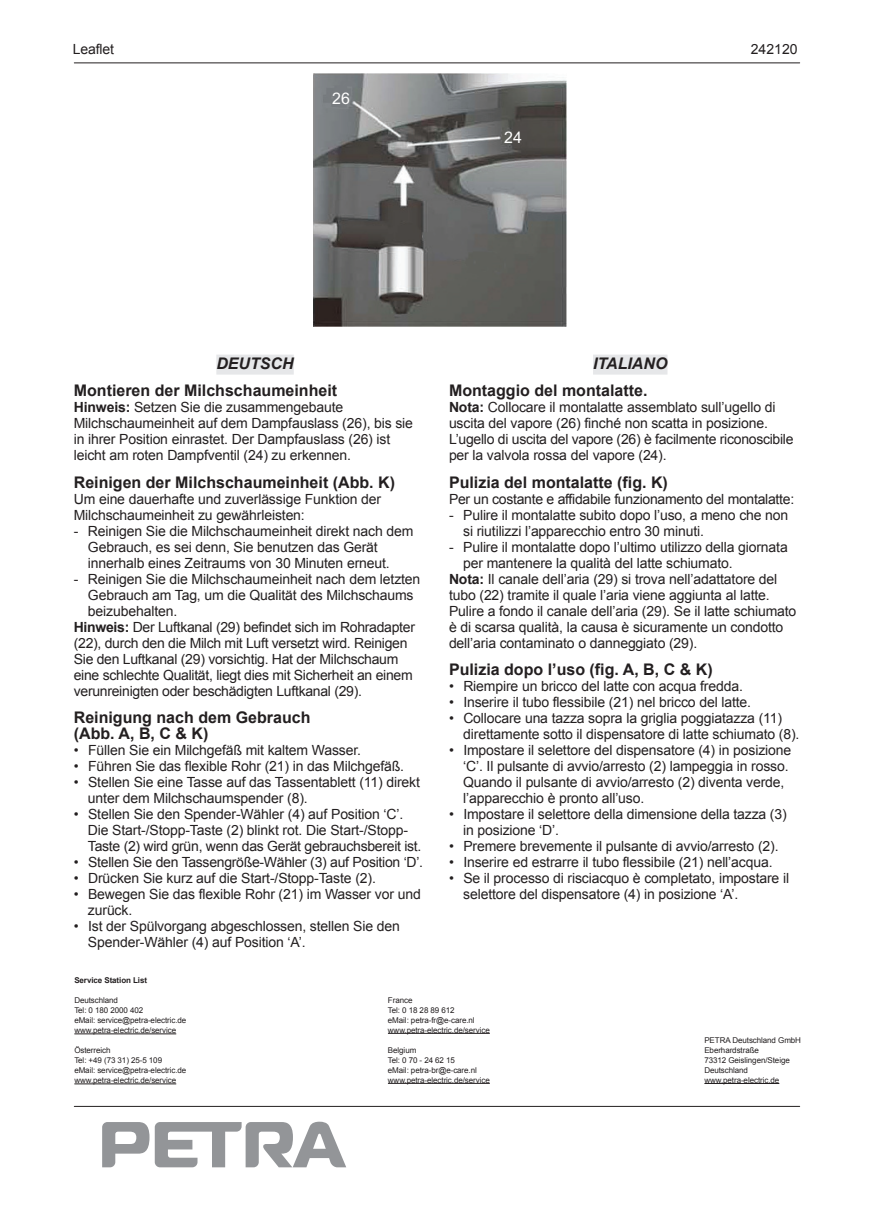
<style>
.page{position:relative;width:874px;height:1225px;background:#fff}
.page>*{position:absolute;margin:0;border:0;box-sizing:border-box;transform-origin:0 0}
.t1{font:700 16px/16px "Arial";color:#231f20}
.t2{font:italic 700 16px "Arial";color:#231f20}
.t3{font:16px "Arial";color:#fff}
.t4{font:14px/16px "Arial";letter-spacing:-.01em;color:#231f20}
.t5{font:8px/10px "Arial";letter-spacing:-.01em;color:#231f20}
.t6{font:700 8px "Arial";letter-spacing:-.01em;color:#231f20}
.s1{font-weight:700}
</style>
<div class="page">
<hr style="left:74px;top:1106px;width:725px;height:1px;background:#231f20">
<hr style="left:74px;top:62px;width:725px;height:1px;background:#231f20">
<svg style="left:155px;top:1121px;width:191px;height:46px"></svg>
<svg style="left:102px;top:1122px;width:47px;height:45px"></svg>
<div style="left:216px;top:354px;width:77px;height:20px;background:#e6e7e9"></div>
<div style="left:592px;top:354px;width:75px;height:20px;background:#e6e7e9"></div>
<img style="left:313px;top:73px;width:252px;height:254px">
<hr style="left:74px;top:1033px;width:102px;height:1px;background:#231f20">
<hr style="left:74px;top:1083px;width:102px;height:1px;background:#231f20">
<hr style="left:388px;top:1033px;width:101px;height:1px;background:#231f20">
<hr style="left:388px;top:1083px;width:101px;height:1px;background:#231f20">
<hr style="left:704px;top:1083px;width:75px;height:1px;background:#231f20">
<p class="t4" style="left:73px;top:41px;width:43px">Leaflet</p>
<p class="t4" style="left:750px;top:41px;width:48px">242120</p>
<p class="t3" style="left:332px;top:88px;width:19px">26</p>
<p class="t3" style="left:504px;top:127px;width:19px">24</p>
<p class="t2" style="left:216px;top:353px;width:79px">DEUTSCH</p>
<p class="t1" style="left:74px;top:383px;width:265px">Montieren der Milchschaumeinheit</p>
<p class="t4" style="left:74px;top:399px;width:340px"><span class="s1">Hinweis:</span> Setzen Sie die zusammengebaute Milchschaumeinheit auf dem Dampfauslass (26), bis sie in ihrer Position einrastet. Der Dampfauslass (26) ist leicht am roten Dampfventil (24) zu erkennen.</p>
<p class="t1" style="left:74px;top:474px;width:322px">Reinigen der Milchschaumeinheit (Abb. K)</p>
<p class="t4" style="left:74px;top:491px;width:309px">Um eine dauerhafte und zuverlässige Funktion der<br>Milchschaumeinheit zu gewährleisten:</p>
<p class="t4" style="left:88px;top:523px;width:327px;text-indent:-14px">- Reinigen Sie die Milchschaumeinheit direkt nach dem<br>Gebrauch, es sei denn, Sie benutzen das Gerät innerhalb eines Zeitraums von 30 Minuten erneut.</p>
<p class="t4" style="left:74px;top:571px;width:348px">- Reinigen Sie die Milchschaumeinheit nach dem letzten</p>
<p class="t4" style="left:88px;top:587px;width:327px">Gebrauch am Tag, um die Qualität des Milchschaums</p>
<p class="t4" style="left:88px;top:603px;width:91px">beizubehalten.</p>
<p class="t4" style="left:74px;top:619px;width:342px"><span class="s1">Hinweis:</span> Der Luftkanal (29) befindet sich im Rohradapter</p>
<p class="t4" style="left:74px;top:635px;width:335px">(22), durch den die Milch mit Luft versetzt wird. Reinigen</p>
<p class="t4" style="left:74px;top:651px;width:326px">Sie den Luftkanal (29) vorsichtig. Hat der Milchschaum</p>
<p class="t4" style="left:74px;top:667px;width:340px">eine schlechte Qualität, liegt dies mit Sicherheit an einem</p>
<p class="t4" style="left:74px;top:683px;width:289px">verunreinigten oder beschädigten Luftkanal (29).</p>
<p class="t1" style="left:74px;top:710px;width:238px">Reinigung nach dem Gebrauch (Abb. A, B, C &amp; K)</p>
<p class="t4" style="left:74px;top:742px;width:289px">• Füllen Sie ein Milchgefäß mit kaltem Wasser.</p>
<p class="t4" style="left:74px;top:758px;width:332px">• Führen Sie das flexible Rohr (21) in das Milchgefäß.</p>
<p class="t4" style="left:88px;top:774px;width:333px;text-indent:-14px">• Stellen Sie eine Tasse auf das Tassentablett (11) direkt unter dem Milchschaumspender (8).</p>
<p class="t4" style="left:88px;top:806px;width:335px;text-indent:-14px">• Stellen Sie den Spender-Wähler (4) auf Position ‘C’.<br>Die Start-/Stopp-Taste (2) blinkt rot. Die Start-/Stopp-<br>Taste (2) wird grün, wenn das Gerät gebrauchsbereit ist.</p>
<p class="t4" style="left:74px;top:854px;width:350px">• Stellen Sie den Tassengröße-Wähler (3) auf Position ‘D’.</p>
<p class="t4" style="left:74px;top:870px;width:303px">• Drücken Sie kurz auf die Start-/Stopp-Taste (2).</p>
<p class="t4" style="left:88px;top:886px;width:334px;text-indent:-14px">• Bewegen Sie das flexible Rohr (21) im Wasser vor und zurück.</p>
<p class="t4" style="left:88px;top:918px;width:313px;text-indent:-14px">• Ist der Spülvorgang abgeschlossen, stellen Sie den<br>Spender-Wähler (4) auf Position ‘A’.</p>
<p class="t2" style="left:592px;top:353px;width:76px">ITALIANO</p>
<p class="t1" style="left:449px;top:383px;width:200px">Montaggio del montalatte.</p>
<p class="t4" style="left:449px;top:399px;width:346px"><span class="s1">Nota:</span> Collocare il montalatte assemblato sull’ugello di uscita del vapore (26) finché non scatta in posizione.<br>L’ugello di uscita del vapore (26) è facilmente riconoscibile per la valvola rossa del vapore (24).</p>
<p class="t1" style="left:449px;top:474px;width:220px">Pulizia del montalatte (fig. K)</p>
<p class="t4" style="left:449px;top:491px;width:346px">Per un costante e affidabile funzionamento del montalatte:</p>
<p class="t4" style="left:463px;top:507px;width:326px;text-indent:-14px">- Pulire il montalatte subito dopo l’uso, a meno che non si riutilizzi l’apparecchio entro 30 minuti.</p>
<p class="t4" style="left:449px;top:539px;width:340px">- Pulire il montalatte dopo l’ultimo utilizzo della giornata</p>
<p class="t4" style="left:463px;top:555px;width:271px">per mantenere la qualità del latte schiumato.</p>
<p class="t4" style="left:449px;top:571px;width:329px"><span class="s1">Nota:</span> Il canale dell’aria (29) si trova nell’adattatore del</p>
<p class="t4" style="left:449px;top:587px;width:322px">tubo (22) tramite il quale l’aria viene aggiunta al latte.</p>
<p class="t4" style="left:449px;top:603px;width:349px">Pulire a fondo il canale dell’aria (29). Se il latte schiumato</p>
<p class="t4" style="left:449px;top:619px;width:336px">è di scarsa qualità, la causa è sicuramente un condotto</p>
<p class="t4" style="left:449px;top:635px;width:250px">dell’aria contaminato o danneggiato (29).</p>
<p class="t1" style="left:449px;top:662px;width:265px">Pulizia dopo l’uso (fig. A, B, C &amp; K)</p>
<p class="t4" style="left:449px;top:678px;width:295px">• Riempire un bricco del latte con acqua fredda.</p>
<p class="t4" style="left:449px;top:694px;width:303px">• Inserire il tubo flessibile (21) nel bricco del latte.</p>
<p class="t4" style="left:463px;top:710px;width:337px;text-indent:-14px">• Collocare una tazza sopra la griglia poggiatazza (11) direttamente sotto il dispensatore di latte schiumato (8).</p>
<p class="t4" style="left:463px;top:742px;width:329px;text-indent:-14px">• Impostare il selettore del dispensatore (4) in posizione ‘C’. Il pulsante di avvio/arresto (2) lampeggia in rosso.<br>Quando il pulsante di avvio/arresto (2) diventa verde, l’apparecchio è pronto all’uso.</p>
<p class="t4" style="left:463px;top:806px;width:325px;text-indent:-14px">• Impostare il selettore della dimensione della tazza (3) in posizione ‘D’.</p>
<p class="t4" style="left:449px;top:838px;width:331px">• Premere brevemente il pulsante di avvio/arresto (2).</p>
<p class="t4" style="left:449px;top:854px;width:325px">• Inserire ed estrarre il tubo flessibile (21) nell’acqua.</p>
<p class="t4" style="left:463px;top:870px;width:327px;text-indent:-14px">• Se il processo di risciacquo è completato, impostare il selettore del dispensatore (4) in posizione ‘A’.</p>
<p class="t6" style="left:74px;top:975px;width:74px">Service Station List</p>
<p class="t5" style="left:74px;top:995px;width:113px">Deutschland<br>Tel: 0 180 2000 402<br>eMail: service@petra-electric.de www.petra-electric.de/service</p>
<p class="t5" style="left:74px;top:1045px;width:113px">Österreich<br>Tel: +49 (73 31) 25-5 109<br>eMail: service@petra-electric.de www.petra-electric.de/service</p>
<p class="t5" style="left:388px;top:994px;width:103px">France<br>Tel: 0 18 28 89 612<br>eMail: petra-fr@e-care.nl www.petra-electric.de/service</p>
<p class="t5" style="left:388px;top:1044px;width:103px">Belgium<br>Tel: 0 70 - 24 62 15<br>eMail: petra-br@e-care.nl www.petra-electric.de/service</p>
<p class="t5" style="left:704px;top:1035px;width:98px">PETRA Deutschland GmbH<br>Eberhardstraße<br>73312 Geislingen/Steige<br>Deutschland www.petra-electric.de</p>
</div>
